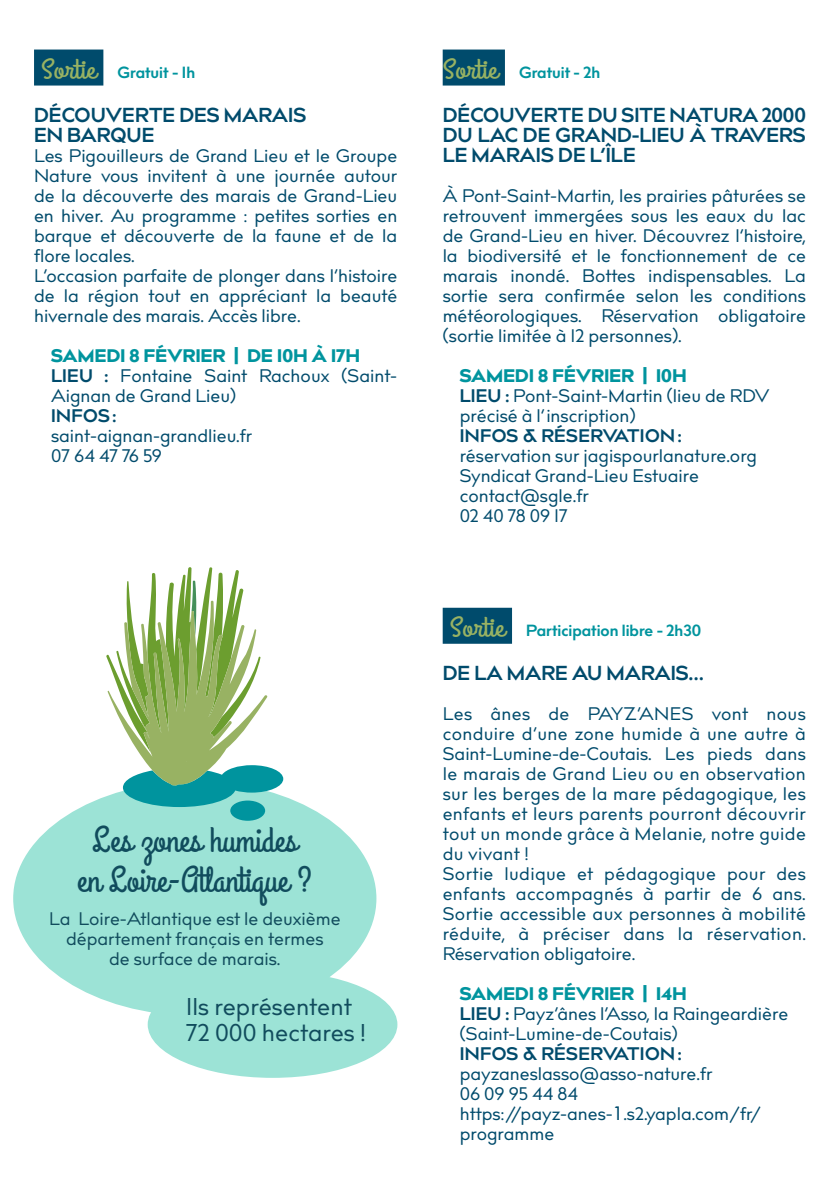
<style>
.page{position:relative;width:840px;height:1191px;background:#fff}
.page>*{position:absolute;margin:0;border:0;box-sizing:border-box;transform-origin:0 0}
.t1{font:36px "Grand Hotel";color:#114c5d}
.t2{font:24px/26px "billcorporatemedium";color:#114c5d}
.t3{font:700 20px/20px "billcorporatemedium";letter-spacing:.005em;color:#004b6c;text-align:justify}
.t4{font:18px/20px "billcorporatemedium";color:#004b6c;text-align:justify}
.t5{font:18px/20px "billcorporatemedium";color:#114c5d;text-align:center}
.t6{font:18px "billcorporatemedium super";letter-spacing:.02em;color:#00949e}
.t7{font:700 18px "billcorporatemedium";letter-spacing:.02em;color:#004b6c}
.t8{font:700 16px "billcorporatemedium";color:#00949e}
.s1{font-family:"Grand Hotel";font-weight:400;font-size:28px;color:#98b263}
.s2{font-weight:700}
.s3{font-family:"Futura LT"}
</style>
<div class="page">
<div style="left:34px;top:50px;width:69px;height:36px;background:#004b6c"></div>
<div style="left:442px;top:50px;width:62px;height:36px;background:#004b6c"></div>
<div style="left:442px;top:608px;width:69px;height:36px;background:#004b6c"></div>
<div style="left:13px;top:781px;width:363px;height:234px;background:#9ce3d6;border-radius:50%"></div>
<div style="left:148px;top:971px;width:249px;height:106px;background:#9ce3d6;border-radius:50%"></div>
<div style="left:230px;top:800px;width:35px;height:20px;background:#00949e;border-radius:50%"></div>
<svg style="left:106px;top:567px;width:177px;height:240px"></svg>
<p class="t8" style="left:41px;top:61px;width:155px"><span class="s1">Sortie</span> Gratuit - 1h</p>
<p class="t3" style="left:34px;top:105px;width:273px">DÉCOUVERTE DES MARAIS</p>
<p class="t3" style="left:34px;top:125px;width:122px">EN BARQUE</p>
<p class="t4" style="left:34px;top:146px;width:364px">Les Pigouilleurs de Grand Lieu et le Groupe Nature vous invitent à une journée autour de la découverte des marais de Grand-Lieu en hiver. Au programme : petites sorties en barque et découverte de la faune et de la flore locales.</p>
<p class="t4" style="left:34px;top:266px;width:364px">L’occasion parfaite de plonger dans l’histoire de la région tout en appréciant la beauté hivernale des marais. Accès libre.</p>
<p class="t6" style="left:51px;top:342px;width:310px">SAMEDI 8 FÉVRIER | DE 10H À 17H</p>
<p class="t4" style="left:51px;top:366px;width:347px"><span class="s2">LIEU :</span> Fontaine Saint Rachoux (Saint-<br>Aignan de Grand Lieu)</p>
<p class="t7" style="left:51px;top:402px;width:67px">INFOS:</p>
<p class="t4" style="left:51px;top:426px;width:202px">saint-aignan-grandlieu.fr</p>
<p class="t4" style="left:51px;top:446px;width:112px">07 64 47 76 59</p>
<p class="t1" style="left:92px;top:816px;width:206px">Les zones humides</p>
<p class="t1" style="left:77px;top:856px;width:237px">en Loire-Atlantique ?</p>
<p class="t5" style="left:49px;top:909px;width:293px">La Loire-Atlantique est le deuxième département français en termes</p>
<p class="t5" style="left:109px;top:949px;width:173px">de surface de marais.</p>
<p class="t2" style="left:186px;top:994px;width:181px">Ils représentent<br>72 000 hectares !</p>
<p class="t8" style="left:442px;top:61px;width:159px"><span class="s1">Sortie</span> Gratuit - 2h</p>
<p class="t3" style="left:442px;top:105px;width:364px">DÉCOUVERTE DU SITE NATURA 2000<br>DU LAC DE GRAND-LIEU À TRAVERS LE MARAIS DE L’ÎLE</p>
<p class="t4" style="left:442px;top:186px;width:364px">À Pont-Saint-Martin, les prairies pâturées se retrouvent immergées sous les eaux du lac de Grand-Lieu en hiver. Découvrez l’histoire, la biodiversité et le fonctionnement de ce marais inondé. Bottes indispensables. La sortie sera confirmée selon les conditions météorologiques. Réservation obligatoire (sortie limitée à 12 personnes).</p>
<p class="t6" style="left:459px;top:362px;width:228px">SAMEDI 8 FÉVRIER | 10H</p>
<p class="t4" style="left:459px;top:386px;width:311px"><span class="s2">LIEU :</span> Pont-Saint-Martin (lieu de RDV précisé à l’inscription)</p>
<p class="t7" style="left:459px;top:422px;width:223px">INFOS &amp; RÉSERVATION :</p>
<p class="t4" style="left:459px;top:446px;width:299px">réservation sur jagispourlanature.org</p>
<p class="t4" style="left:459px;top:466px;width:241px">Syndicat Grand-Lieu Estuaire</p>
<p class="t4" style="left:459px;top:486px;width:130px">contact@sgle.fr</p>
<p class="t4" style="left:459px;top:506px;width:109px">02 40 78 09 17</p>
<p class="t8" style="left:449px;top:619px;width:253px"><span class="s1">Sortie</span> Participation libre - 2h30</p>
<p class="t3" style="left:442px;top:663px;width:262px">DE LA MARE AU MARAIS…</p>
<p class="t4" style="left:442px;top:704px;width:364px">Les ânes de PAYZ’ANES vont nous conduire d’une zone humide à une autre à Saint-Lumine-de-Coutais. Les pieds dans le marais de Grand Lieu ou en observation sur les berges de la mare pédagogique, les enfants et leurs parents pourront découvrir tout un monde grâce à Melanie, notre guide du vivant !</p>
<p class="t4" style="left:442px;top:864px;width:364px">Sortie ludique et pédagogique pour des enfants accompagnés à partir de 6 ans.<br>Sortie accessible aux personnes à mobilité réduite, à préciser dans la réservation.<br>Réservation obligatoire.</p>
<p class="t6" style="left:459px;top:980px;width:228px">SAMEDI 8 FÉVRIER | 14H</p>
<p class="t4" style="left:459px;top:1004px;width:330px"><span class="s2">LIEU :</span> Payz’ânes l’Asso, la Raingeardière (Saint-Lumine-de-Coutais)</p>
<p class="t7" style="left:459px;top:1040px;width:223px">INFOS &amp; RÉSERVATION :</p>
<p class="t4" style="left:459px;top:1064px;width:254px">payzaneslasso@asso-nature.fr</p>
<p class="t4" style="left:459px;top:1084px;width:120px">06 09 95 44 84</p>
<p class="t4" style="left:459px;top:1104px;width:304px">https://payz-anes-<span class="s3">1</span>.s2.yapla.com/fr/ programme</p>
</div>
